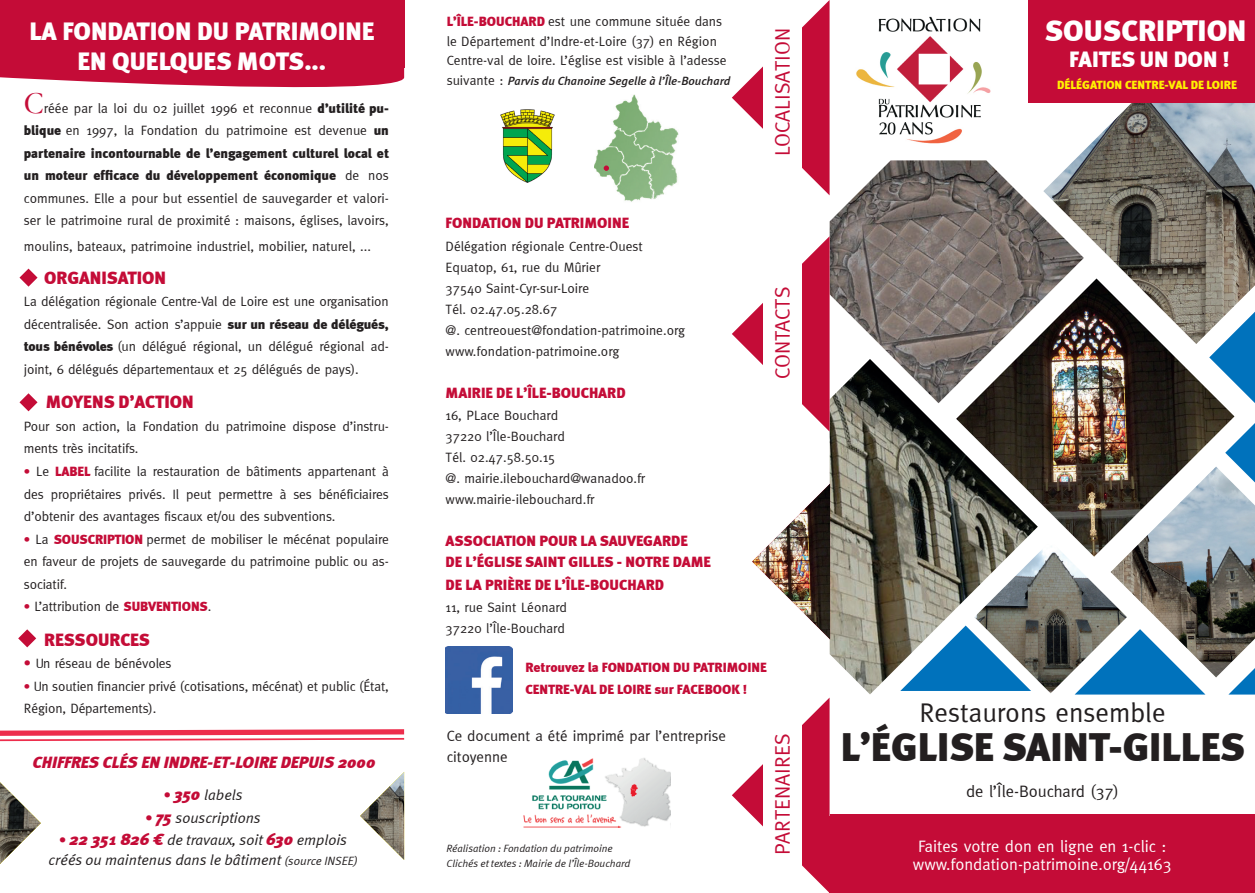
<style>
.page{position:relative;width:1255px;height:893px;background:#fff}
.page>*{position:absolute;margin:0;border:0;box-sizing:border-box;transform-origin:0 0}
.t1{font:900 40.5px "Meta";color:#231f20}
.t2{font:31.5px "Garamond";color:#c40c37}
.t3{font:900 30px "Meta";color:#fff}
.t4{font:27px "Meta";color:#231f20}
.t5{font:900 25.5px/30.6px "Meta";color:#fff;text-align:center}
.t6{font:900 22.5px "Meta";color:#fff}
.t7{font:21px "Meta";color:#c40c37}
.t8{font:900 18px "Meta";color:#c40c37}
.t9{font:16.5px/18px "Meta";color:#fff;text-align:center}
.t10{font:italic 900 16.5px "Meta";color:#c40c37}
.t11{font:16.5px "Meta";color:#231f20}
.t12{font:900 15px/21px "Meta";color:#c40c37}
.t13{font:italic 15px/19.5px "Meta Normal";color:#231f20;text-align:center}
.t14{font:15px/21px "Meta";color:#231f20}
.t15{font:13.5px/22.5px "Meta";color:#231f20}
.t16{font:900 13.5px/22.5px "Meta";color:#c40c37}
.t17{font:italic 500 12px "Meta";color:#231f20}
.t18{font:900 12px "Meta";color:#fff101}
.t19{font:italic 10.5px/15px "Meta Normal";color:#231f20}
.s1{font-weight:900}
.s2{font-weight:900;color:#c40c37}
.s3{font-weight:900;font-size:15px;color:#c40c37}
.s4{font-family:"Meta";font-weight:900;font-style:normal;color:#c40c37}
.s5{font-family:"Meta";font-weight:900;font-size:16.5px;color:#c40c37}
.s6{font-size:12px}
.s7{font-weight:400;font-style:normal;font-size:13.5px}
</style>
<div class="page">
<div style="left:830px;top:814px;width:424px;height:79px;background:#c40c37"></div>
<img style="left:856px;top:16px;width:135px;height:128px">
<img style="left:1043px;top:102px;width:211px;height:204px">
<img style="left:829px;top:403px;width:145px;height:291px">
<img style="left:829px;top:160px;width:254px;height:243px">
<img style="left:956px;top:278px;width:278px;height:279px">
<svg style="left:732px;top:0;width:97px;height:195px"></svg>
<svg style="left:732px;top:237px;width:97px;height:194px"></svg>
<div style="left:763px;top:236px;width:38px;height:193px;background:#fff"></div>
<svg style="left:732px;top:698px;width:97px;height:195px"></svg>
<div style="left:763px;top:697px;width:38px;height:194px;background:#fff"></div>
<svg style="left:19px;top:269px;width:19px;height:18px"></svg>
<svg style="left:18px;top:629px;width:18px;height:18px"></svg>
<img style="left:360px;top:772px;width:44px;height:88px">
<img style="left:0;top:782px;width:41px;height:82px">
<svg style="left:0;top:729px;width:405px;height:13px"></svg>
<img style="left:974px;top:541px;width:136px;height:152px">
<img style="left:1110px;top:467px;width:144px;height:210px">
<svg style="left:1209px;top:312px;width:45px;height:91px"></svg>
<svg style="left:1225px;top:423px;width:29px;height:59px"></svg>
<svg style="left:900px;top:626px;width:131px;height:132px"></svg>
<svg style="left:1074px;top:629px;width:131px;height:133px"></svg>
<svg style="left:1228px;top:668px;width:26px;height:27px"></svg>
<img style="left:752px;top:484px;width:78px;height:155px">
<img style="left:523px;top:758px;width:147px;height:70px">
<div style="left:763px;top:1px;width:38px;height:183px;background:#fff"></div>
<div style="left:829px;top:816px;width:425px;height:77px;background:#c40c37"></div>
<div style="left:1028px;top:0;width:226px;height:102px;background:#c40c37"></div>
<img style="left:445px;top:646px;width:67px;height:68px">
<div style="left:0;top:0;width:404px;height:88px;background:#c40c37"></div>
<svg style="left:19px;top:393px;width:19px;height:18px"></svg>
<img style="left:594px;top:94px;width:84px;height:108px">
<svg style="left:603px;top:165px;width:6px;height:6px"></svg>
<img style="left:500px;top:109px;width:55px;height:74px">
<h3 class="t5" style="left:29px;top:15px;width:347px">LA FONDATION DU PATRIMOINE<br>EN QUELQUES MOTS...</h3>
<h2 class="t2" style="left:24px;top:86px;width:22px">C</h2>
<p class="t15" style="left:24px;top:98px;width:366px;text-align:justify;text-indent:20px">réée par la loi du 02 juillet 1996 et reconnue <span class="s1">d’utilité pu&shy;blique</span> en 1997, la Fondation du patrimoine est devenue <span class="s1">un partenaire incontournable de l’engagement culturel local et un moteur efficace du développement économique</span> de nos communes. Elle a pour but essentiel de sauvegarder et valori&shy;ser le patrimoine rural de proximité : maisons, églises, lavoirs,</p>
<p class="t15" style="left:24px;top:236px;width:348px">moulins, bateaux, patrimoine industriel, mobilier, naturel, ...</p>
<h3 class="t8" style="left:44px;top:267px;width:123px">ORGANISATION</h3>
<p class="t15" style="left:24px;top:291px;width:366px;text-align:justify">La délégation régionale Centre-Val de Loire est une organisation décentralisée. Son action s’appuie <span class="s1">sur un réseau de délégués, tous bénévoles</span> (un délégué régional, un délégué régional ad&shy;joint, 6 délégués départementaux et 25 délégués de pays).</p>
<h3 class="t8" style="left:46px;top:392px;width:149px">MOYENS D’ACTION</h3>
<p class="t15" style="left:24px;top:416px;width:366px">Pour son action, la Fondation du patrimoine dispose d’instru&shy;ments très incitatifs.</p>
<p class="t15" style="left:24px;top:461px;width:366px;text-align:justify"><span class="s2">•</span> Le <span class="s2">LABEL</span> facilite la restauration de bâtiments appartenant à des propriétaires privés. Il peut permettre à ses bénéficiaires d’obtenir des avantages fiscaux et/ou des subventions.</p>
<p class="t15" style="left:24px;top:528px;width:366px;text-align:justify"><span class="s2">•</span> La <span class="s2">SOUSCRIPTION</span> permet de mobiliser le mécénat populaire en faveur de projets de sauvegarde du patrimoine public ou as&shy;sociatif.</p>
<p class="t15" style="left:24px;top:596px;width:189px"><span class="s2">•</span> L’attribution de <span class="s2">SUBVENTIONS</span>.</p>
<h3 class="t8" style="left:44px;top:629px;width:107px">RESSOURCES</h3>
<p class="t15" style="left:24px;top:653px;width:149px"><span class="s3">•</span> Un réseau de bénévoles</p>
<p class="t15" style="left:24px;top:675px;width:366px"><span class="s2">•</span> Un soutien financier privé (cotisations, mécénat) et public (État,<br>Région, Départements).</p>
<p class="t10" style="left:33px;top:753px;width:344px">CHIFFRES CLÉS EN INDRE-ET-LOIRE DEPUIS 2000</p>
<p class="t13" style="left:164px;top:785px;width:80px"><span class="s4">•</span> <span class="s5">350</span> labels</p>
<p class="t13" style="left:146px;top:808px;width:117px"><span class="s4">•</span> <span class="s5">75</span> souscriptions</p>
<p class="t13" style="left:49px;top:830px;width:310px"><span class="s4">•</span> <span class="s5">22 351 826 €</span> de travaux, soit <span class="s5">630</span> emplois créés ou maintenus dans le bâtiment <span class="s6">(source INSEE)</span></p>
<p class="t15" style="left:446px;top:13px;width:281px;line-height:19.5px"><span class="s2">L’ÎLE-BOUCHARD</span> est une commune située dans le Département d’Indre-et-Loire (37) en Région<br>Centre-val de loire. L’église est visible à l’adesse</p>
<p class="t17" style="left:446px;top:73px;width:285px"><span class="s7">suivante :</span> Parvis du Chanoine Segelle à l’Île-Bouchard</p>
<h3 class="t7" style="left:773px;top:156px;width:130px;rotate:-90deg">LOCALISATION</h3>
<p class="t12" style="left:445px;top:212px;width:185px">FONDATION DU PATRIMOINE</p>
<p class="t15" style="left:445px;top:236px;width:241px;line-height:21px">Délégation régionale Centre-Ouest<br>Equatop, 61, rue du Mûrier<br>37540 Saint-Cyr-sur-Loire<br>Tél. 02.47.05.28.67<br>@. centreouest@fondation-patrimoine.org www.fondation-patrimoine.org</p>
<p class="t12" style="left:445px;top:382px;width:181px">MAIRIE DE L’ÎLE-BOUCHARD</p>
<p class="t15" style="left:445px;top:406px;width:201px;line-height:21px">16, PLace Bouchard<br>37220 l’Île-Bouchard<br>Tél. 02.47.58.50.15<br>@. mairie.ilebouchard@wanadoo.fr www.mairie-ilebouchard.fr</p>
<p class="t12" style="left:445px;top:530px;width:267px">ASSOCIATION POUR LA SAUVEGARDE<br>DE L’ÉGLISE SAINT GILLES - NOTRE DAME</p>
<p class="t12" style="left:445px;top:574px;width:220px">DE LA PRIÈRE DE L’ÎLE-BOUCHARD</p>
<p class="t15" style="left:445px;top:598px;width:123px;line-height:21px">11, rue Saint Léonard<br>37220 l’Île-Bouchard</p>
<h3 class="t7" style="left:773px;top:379px;width:94px;rotate:-90deg">CONTACTS</h3>
<p class="t16" style="left:525px;top:656px;width:243px">Retrouvez la FONDATION DU PATRIMOINE<br>CENTRE-VAL DE LOIRE sur FACEBOOK !</p>
<p class="t14" style="left:446px;top:726px;width:281px">Ce document a été imprimé par l’entreprise citoyenne</p>
<p class="t19" style="left:446px;top:841px;width:185px">Réalisation : Fondation du patrimoine<br>Clichés et textes : Mairie de l’Île-Bouchard</p>
<h3 class="t7" style="left:773px;top:855px;width:123px;rotate:-90deg">PARTENAIRES</h3>
<h3 class="t3" style="left:1044px;top:13px;width:203px">SOUSCRIPTION</h3>
<h3 class="t6" style="left:1068px;top:46px;width:162px">FAITES UN DON !</h3>
<p class="t18" style="left:1057px;top:78px;width:181px">DÉLÉGATION CENTRE-VAL DE LOIRE</p>
<h3 class="t4" style="left:919px;top:700px;width:247px">Restaurons ensemble</h3>
<h1 class="t1" style="left:840px;top:723px;width:406px">L’ÉGLISE SAINT-GILLES</h1>
<p class="t11" style="left:966px;top:784px;width:154px">de l’Île-Bouchard (37)</p>
<p class="t9" style="left:912px;top:838px;width:260px">Faites votre don en ligne en 1-clic : www.fondation-patrimoine.org/44163</p>
</div>
